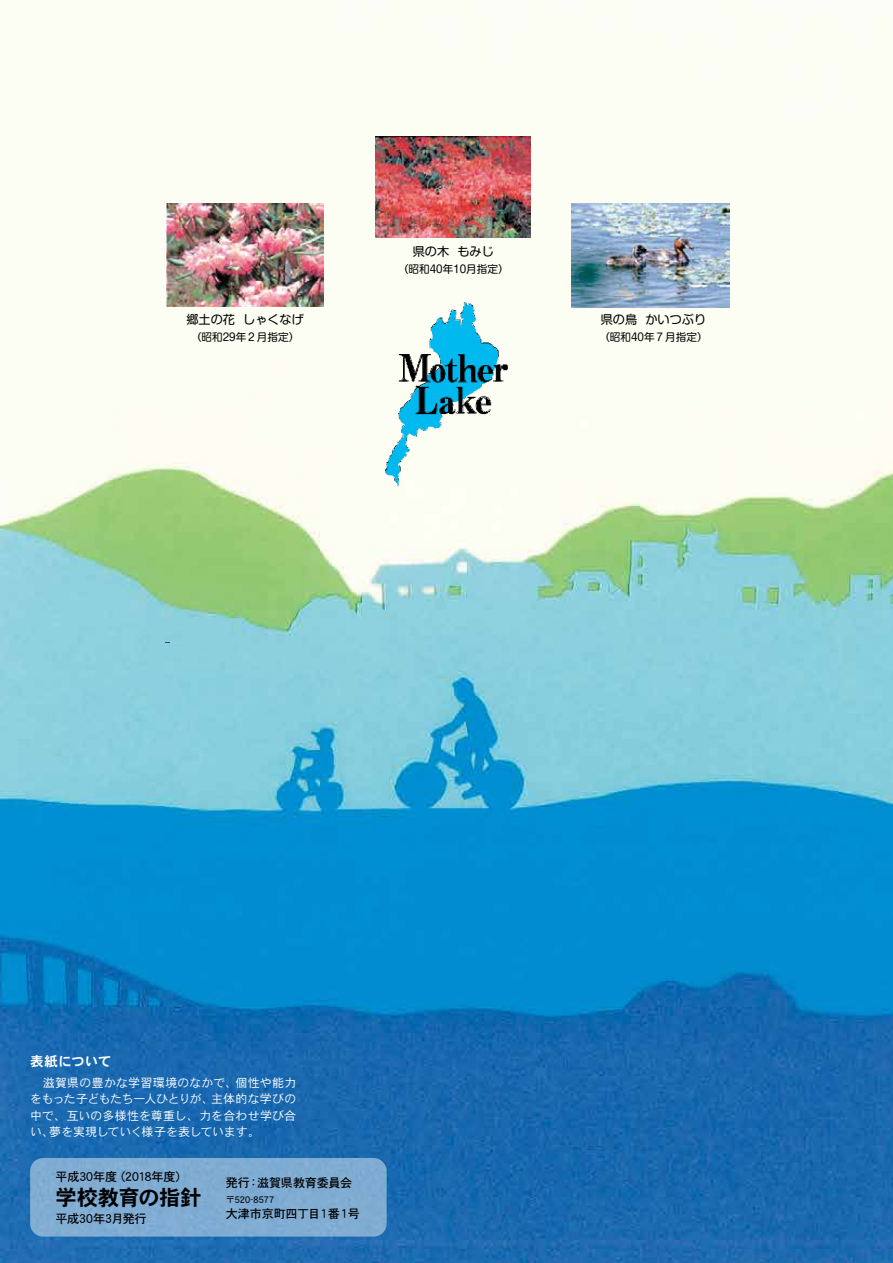
<style>
.page{position:relative;width:893px;height:1263px;background:#fff}
.page>*{position:absolute;margin:0;border:0;box-sizing:border-box;transform-origin:0 0}
.t1{font:21.3px "DFHS Gothic G W7 90 pv RKSJ H";letter-spacing:-.02em;color:#000}
.t2{font:13.5px "DFHS Gothic G W7 90 pv RKSJ H";letter-spacing:-.005em;color:#fff}
.t3{font:12.15px "DFHS Gothic G W5 90 pv RKSJ H";letter-spacing:-.025em;color:#000}
.t4{font:12.15px "Shin M Go Pro";color:#000}
.t5{font:12px/16.5px "DFHS Gothic G W3 90 pv RKSJ H";color:#fff;text-align:justify}
.t6{font:10.65px "Shin M Go Pro";color:#000}
.t7{font:9.15px "DFHS Gothic G W5 90 pv RKSJ H";color:#000}
</style>
<div class="page">
<img style="left:0;top:0;width:893px;height:1263px">
<img style="left:386px;top:303px;width:122px;height:183px">
<div style="left:30px;top:1158px;width:357px;height:78px;background:#80acd3;border-radius:13px"></div>
<img style="left:376px;top:136px;width:154px;height:101px">
<img style="left:166px;top:203px;width:158px;height:104px">
<img style="left:572px;top:204px;width:157px;height:103px">
<p class="t4" style="left:186px;top:310px;width:119px">郷土の花 しゃくなげ</p>
<p class="t6" style="left:191px;top:328px;width:110px">（昭和29年２月指定）</p>
<p class="t4" style="left:413px;top:242px;width:83px">県の木 もみじ</p>
<p class="t6" style="left:398px;top:260px;width:112px">（昭和40年10月指定）</p>
<p class="t4" style="left:601px;top:310px;width:107px">県の鳥 かいつぶり</p>
<p class="t6" style="left:599px;top:328px;width:110px">（昭和40年７月指定）</p>
<p class="t2" style="left:30px;top:1054px;width:83px">表紙について</p>
<p class="t5" style="left:30px;top:1074px;width:268px">　滋賀県の豊かな学習環境のなかで、個性や能力をもった子どもたち一人ひとりが、主体的な学びの中で、互いの多様性を尊重し、力を合わせ学び合い、夢を実現していく様子を表しています。</p>
<p class="t3" style="left:56px;top:1171px;width:134px">平成30年度（2018年度）</p>
<h1 class="t1" style="left:56px;top:1187px;width:148px">学校教育の指針</h1>
<p class="t3" style="left:56px;top:1213px;width:93px">平成30年3月発行</p>
<p class="t3" style="left:226px;top:1177px;width:128px">発行：滋賀県教育委員会</p>
<p class="t7" style="left:226px;top:1195px;width:50px">〒520-8577</p>
<p class="t3" style="left:226px;top:1207px;width:136px">大津市京町四丁目１番１号</p>
</div>
